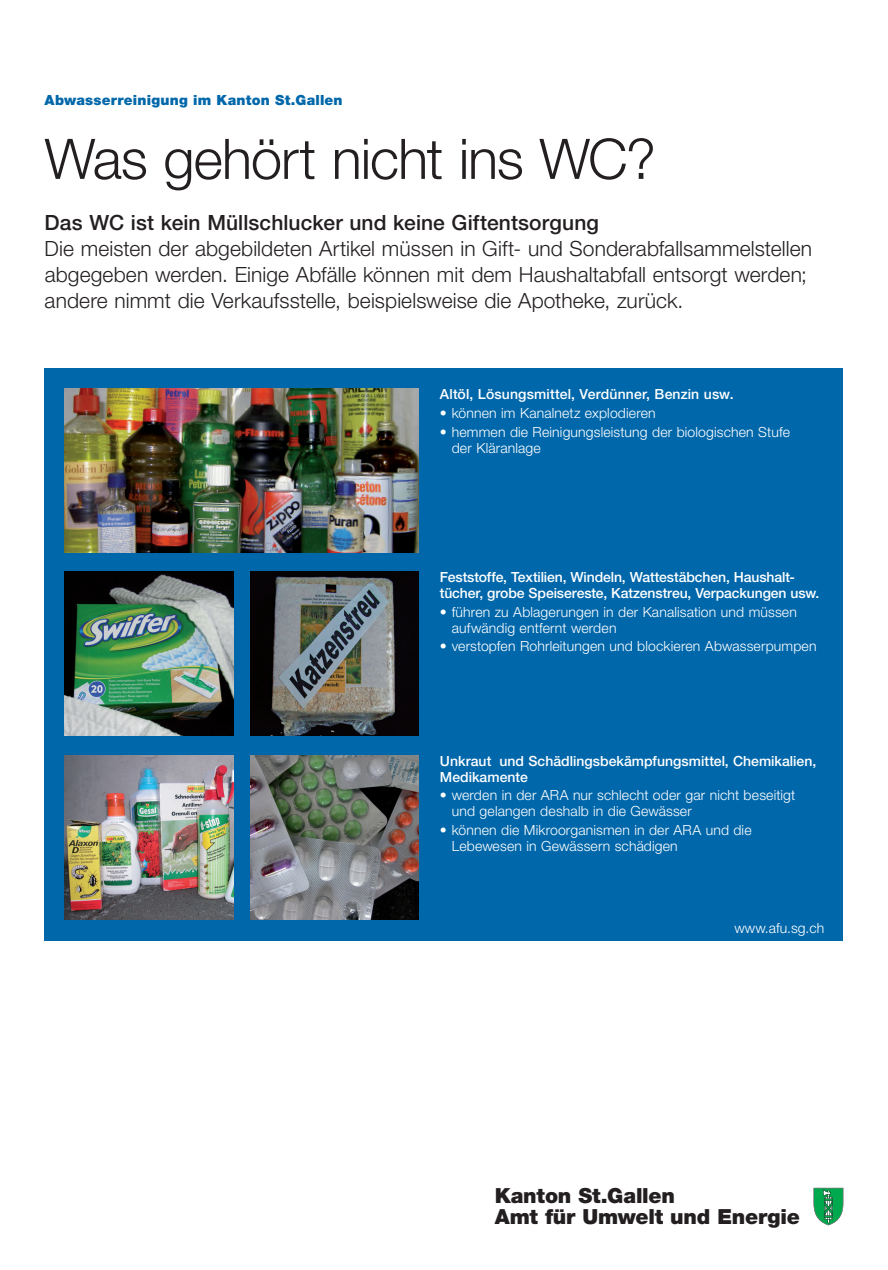
<style>
.page{position:relative;width:888px;height:1270px;background:#fff}
.page>*{position:absolute;margin:0;border:0;box-sizing:border-box;transform-origin:0 0}
.t1{font:300 56px "Helvetica Neue LT";letter-spacing:-.02em;color:#231f20}
.t2{font:300 21px/26.2px "Helvetica Neue LT";letter-spacing:.005em;color:#231f20}
.t3{font:500 21px "Helvetica Neue LT";letter-spacing:.005em;color:#231f20}
.t4{font:900 20.82px/20.9px "Helvetica Neue LT";letter-spacing:-.01em;color:#231f20}
.t5{font:300 14px/15.7px "Helvetica Neue LT";letter-spacing:.01em;color:#fff}
.t6{font:500 14px/15.7px "Helvetica Neue LT";letter-spacing:-.005em;color:#fff}
.t7{font:900 14px "Helvetica Neue LT";letter-spacing:.015em;color:#0067aa}
</style>
<div class="page">
<div style="left:45px;top:369px;width:798px;height:572px;background:#0067aa"></div>
<svg style="left:814px;top:1188px;width:29px;height:37px"></svg>
<img style="left:64px;top:388px;width:355px;height:164px">
<img style="left:64px;top:572px;width:169px;height:164px">
<img style="left:250px;top:572px;width:169px;height:164px">
<img style="left:64px;top:756px;width:169px;height:163px">
<img style="left:250px;top:756px;width:169px;height:163px">
<p class="t7" style="left:45px;top:92px;width:300px">Abwasserreinigung im Kanton St.Gallen</p>
<h1 class="t1" style="left:45px;top:125px;width:613px">Was gehört nicht ins WC?</h1>
<h2 class="t3" style="left:45px;top:210px;width:556px">Das WC ist kein Müllschlucker und keine Giftentsorgung</h2>
<p class="t2" style="left:45px;top:235px;width:769px">Die meisten der abgebildeten Artikel müssen in Gift- und Sonderabfallsammelstellen abgegeben werden. Einige Abfälle können mit dem Haushaltabfall entsorgt werden; andere nimmt die Verkaufsstelle, beispielsweise die Apotheke, zurück.</p>
<p class="t6" style="left:440px;top:386px;width:295px">Altöl, Lösungsmittel, Verdünner, Benzin usw.</p>
<p class="t5" style="left:440px;top:405px;width:217px">• können im Kanalnetz explodieren</p>
<p class="t5" style="left:452px;top:424px;width:340px;text-indent:-12px">• hemmen die Reinigungsleistung der biologischen Stufe der Kläranlage</p>
<p class="t6" style="left:440px;top:569px;width:381px">Feststoffe, Textilien, Windeln, Wattestäbchen, Haushalt&shy;tücher, grobe Speisereste, Katzenstreu, Verpackungen usw.</p>
<p class="t5" style="left:452px;top:604px;width:347px;text-indent:-12px">• führen zu Ablagerungen in der Kanalisation und müssen aufwändig entfernt werden</p>
<p class="t5" style="left:440px;top:638px;width:378px">• verstopfen Rohrleitungen und blockieren Abwasserpumpen</p>
<p class="t6" style="left:440px;top:753px;width:378px">Unkraut und Schädlingsbekämpfungsmittel, Chemikalien,<br>Medikamente</p>
<p class="t5" style="left:452px;top:787px;width:345px;text-indent:-12px">• werden in der ARA nur schlecht oder gar nicht beseitigt und gelangen deshalb in die Gewässer</p>
<p class="t5" style="left:452px;top:822px;width:301px;text-indent:-12px">• können die Mikroorganismen in der ARA und die<br>Lebewesen in Gewässern schädigen</p>
<p class="t5" style="left:735px;top:920px;width:91px">www.afu.sg.ch</p>
<h3 class="t4" style="left:495px;top:1185px;width:307px">Kanton St.Gallen<br>Amt für Umwelt und Energie</h3>
</div>
